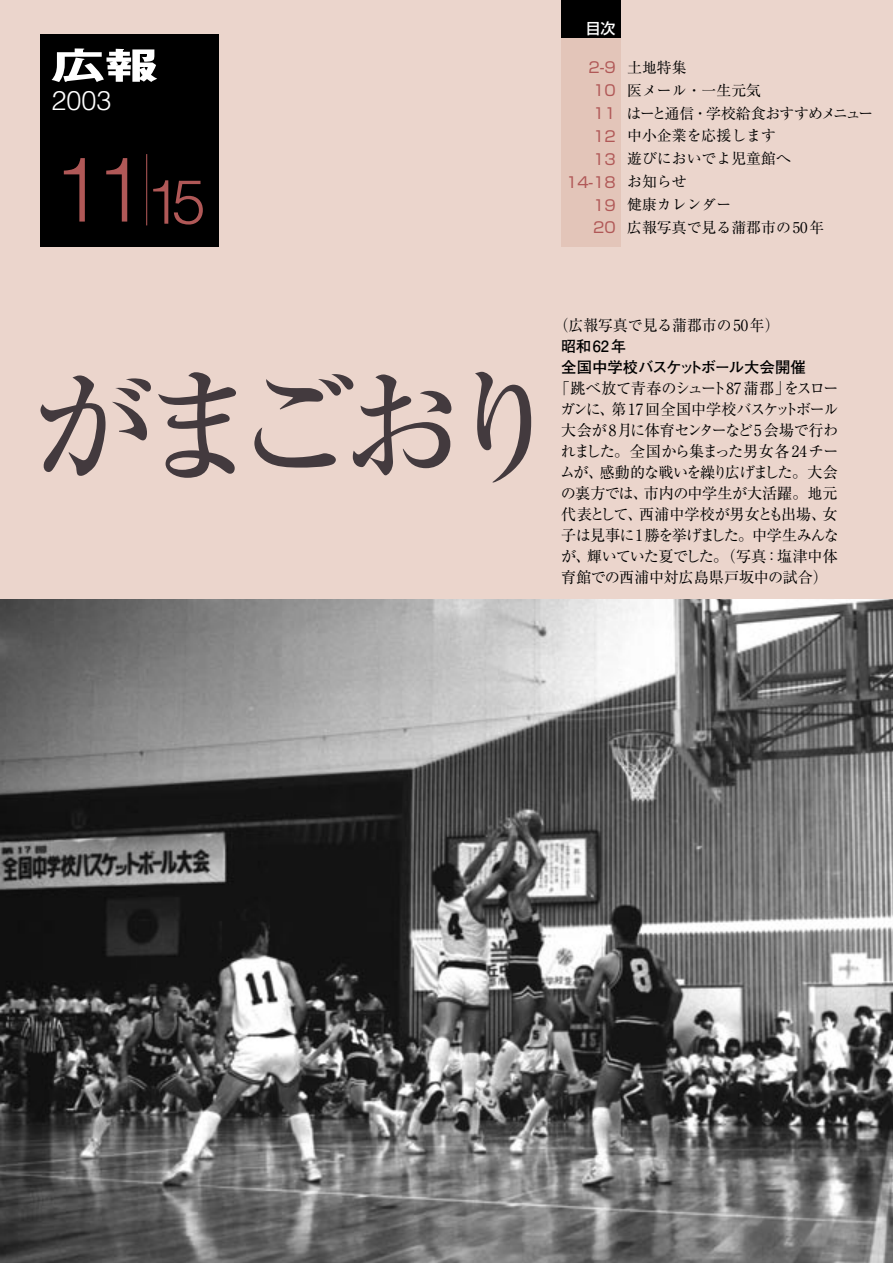
<style>
.page{position:relative;width:893px;height:1263px;background:#fff}
.page>*{position:absolute;margin:0;border:0;box-sizing:border-box;transform-origin:0 0}
.ノーマル{font:500 123px "Ryumin Pro";letter-spacing:-.155em;color:#433a3e}
.ノーマル-2{font:300 90px "Helvetica";color:#b05857;scale:.95 1}
.ノーマル-3{font:300 61.5px "Helvetica";color:#b05857}
.お知らせ-本文{font:700 36px "Gothic MB101 Pro";color:#fff;scale:1.49 1}
.ノーマル-4{font:300 27px "Helvetica";color:#fff}
.ノーマル-5{font:15.45px/21px "Ryumin Pro";letter-spacing:-.025em;color:#000}
.ノーマル-6{font:15.45px/21px "Ryumin Pro";letter-spacing:-.005em;color:#000}
.ノーマル-7{font:15.45px "Ryumin Pro";letter-spacing:-.06em;color:#000}
.ノーマル-8{font:15.45px "Ryumin Pro";letter-spacing:-.055em;color:#000}
.ノーマル-9{font:700 15.45px "Futo Go B101 Pro";color:#000}
.ノーマル-10{font:15.45px "Ryumin Pro";letter-spacing:-.075em;color:#000}
.ノーマル-11{font:15.45px "Ryumin Pro";color:#000;scale:.96 1}
.ノーマル-12{font:15.45px "Ryumin Pro";letter-spacing:-.065em;color:#000}
.ノーマル-13{font:700 15.45px "Futo Go B101 Pro";color:#000;scale:.96 1}
.ノーマル-14{font:14.85px "Ryumin Pro";color:#000}
.ノーマル-15{font:14.85px "Shin Go Pro";color:#b05857}
.ノーマル-16{font:14.85px "Ryumin Pro";letter-spacing:-.06em;color:#000}
.ノーマル-17{font:500 14.85px "Shin Go Pro";color:#fff}
</style>
<div class="page">
<div style="left:0;top:0;width:893px;height:602px;background:#ebd5cc"></div>
<div style="left:561px;top:0;width:60px;height:38px;background:#000"></div>
<div style="left:561px;top:38px;width:60px;height:209px;background:#e3c5b9"></div>
<div style="left:40px;top:34px;width:179px;height:213px;background:#000"></div>
<img style="left:0;top:600px;width:893px;height:663px">
<hr style="left:146px;top:154px;width:1px;height:71px;background:#b05857">
<p class="お知らせ-本文" style="left:51px;top:35px;width:73px">広報</p>
<p class="ノーマル-4" style="left:51px;top:83px;width:62px">2003</p>
<p class="ノーマル-2" style="left:54px;top:133px;width:96px">11</p>
<p class="ノーマル-3" style="left:146px;top:163px;width:62px">15</p>
<p class="ノーマル-17" style="left:586px;top:16px;width:31px">目次</p>
<p class="ノーマル-15" style="left:589px;top:56px;width:29px">2-9</p>
<p class="ノーマル-15" style="left:593px;top:78px;width:24px">10</p>
<p class="ノーマル-15" style="left:593px;top:101px;width:24px">11</p>
<p class="ノーマル-15" style="left:593px;top:124px;width:24px">12</p>
<p class="ノーマル-15" style="left:593px;top:147px;width:24px">13</p>
<p class="ノーマル-15" style="left:566px;top:170px;width:51px">14-18</p>
<p class="ノーマル-15" style="left:593px;top:193px;width:24px">19</p>
<p class="ノーマル-15" style="left:593px;top:216px;width:24px">20</p>
<p class="ノーマル-14" style="left:627px;top:56px;width:61px">土地特集</p>
<p class="ノーマル-14" style="left:627px;top:78px;width:135px">医メール・一生元気</p>
<p class="ノーマル-16" style="left:626px;top:101px;width:248px">はーと通信・学校給食おすすめメニュー</p>
<p class="ノーマル-14" style="left:627px;top:124px;width:150px">中小企業を応援します</p>
<p class="ノーマル-14" style="left:627px;top:147px;width:165px">遊びにおいでよ児童館へ</p>
<p class="ノーマル-14" style="left:627px;top:170px;width:61px">お知らせ</p>
<p class="ノーマル-14" style="left:627px;top:193px;width:106px">健康カレンダー</p>
<p class="ノーマル-14" style="left:627px;top:216px;width:199px">広報写真で見る蒲郡市の50 年</p>
<p class="ノーマル" style="left:31px;top:329px;width:537px">がまごおり</p>
<p class="ノーマル-11" style="left:554px;top:313px;width:237px">（広報写真で見る蒲郡市の50 年(</p>
<p class="ノーマル-13" style="left:561px;top:333px;width:69px">昭和62年</p>
<p class="ノーマル-9" style="left:561px;top:354px;width:246px">全国中学校バスケットボール大会開催</p>
<p class="ノーマル-5" style="left:784px;top:376px;width:56px">をスロー</p>
<p class="ノーマル-6" style="left:611px;top:376px;width:229px;text-indent:-56px">「跳べ放て青春のシュート87蒲郡」<br>第17 回全国中学校バスケットボール</p>
<p class="ノーマル-5" style="left:560px;top:397px;width:56px">ガンに、</p>
<p class="ノーマル-5" style="left:561px;top:418px;width:278px">大会が8 月に体育センターなど5 会場で行わ</p>
<p class="ノーマル-7" style="left:561px;top:439px;width:279px">れました。全国から集まった男女各 24 チー</p>
<p class="ノーマル-10" style="left:599px;top:460px;width:240px">感動的な戦いを繰り広げました。大会</p>
<p class="ノーマル-5" style="left:560px;top:460px;width:45px">ムが、</p>
<p class="ノーマル-5" style="left:644px;top:481px;width:195px">市内の中学生が大活躍。地元</p>
<p class="ノーマル-5" style="left:561px;top:481px;width:89px">の裏方では、</p>
<p class="ノーマル-5" style="left:639px;top:502px;width:189px">西浦中学校が男女とも出場、</p>
<p class="ノーマル-5" style="left:822px;top:502px;width:17px">女</p>
<p class="ノーマル-5" style="left:561px;top:502px;width:83px">代表として、</p>
<p class="ノーマル-8" style="left:561px;top:523px;width:279px">子は見事に1 勝を挙げました。中学生みんな</p>
<p class="ノーマル-5" style="left:764px;top:544px;width:75px">：塩津中体</p>
<p class="ノーマル-12" style="left:587px;top:544px;width:181px">輝いていた夏でした。（写真</p>
<p class="ノーマル-5" style="left:561px;top:544px;width:268px">が、<br>育館での西浦中対広島県戸坂中の試合(</p>
</div>
